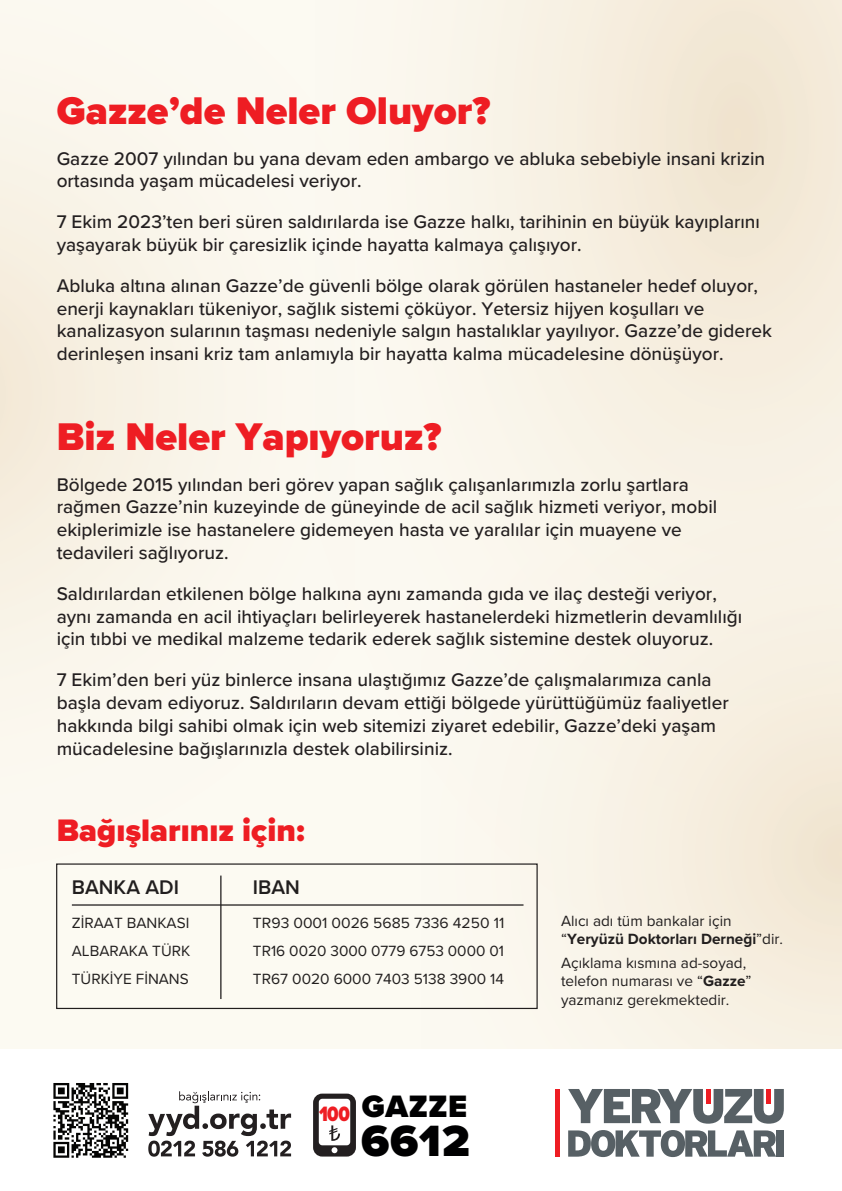
<style>
.page{position:relative;width:842px;height:1191px;background:#fcfaf2}
.page>*{position:absolute;margin:0;border:0;box-sizing:border-box;transform-origin:0 0}
.t1{font:900 45.4px "Proxima Nova";color:#000001}
.t2{font:900 40px "Proxima Nova";color:#ee1d23}
.t3{font:900 32.2px "Proxima Nova";color:#ee1d23}
.t4{font:900 32px "Proxima Nova";letter-spacing:.02em;color:#000001}
.t5{font:900 21.6px "Proxima Nova";color:#ee1d23;scale:.85 1}
.t6{font:600 20.4px "Proxima Nova";color:#211e1e}
.t7{font:500 19px/22.8px "Proxima Nova";color:#231f20}
.t8{font:15.4px/28.2px "Proxima Nova";color:#211e1e}
.s1{font-weight:700}
</style>
<div class="page">
<div style="left:316px;top:0;width:526px;height:1056px;background:linear-gradient(to right,#fcfbf3,#f1e5d1)"></div>
<div style="left:0;top:0;width:355px;height:932px;background:linear-gradient(to right,#f8f3e7,#fcfaf3)"></div>
<div style="left:421px;top:316px;width:421px;height:875px;background:#f8f2e7"></div>
<div style="left:56px;top:863px;width:482px;height:146px;border:1px solid #211e1e"></div>
<hr style="left:72px;top:904px;width:451px;height:1px;background:#211e1e">
<hr style="left:220px;top:875px;width:1px;height:124px;background:#211e1e">
<div style="left:0;top:1049px;width:842px;height:142px;background:#fff"></div>
<div style="left:555px;top:1089px;width:5px;height:67px;background:#ee1d23"></div>
<div style="left:776px;top:1130px;width:8px;height:26px;background:#576065"></div>
<svg style="left:568px;top:1130px;width:208px;height:27px"></svg>
<svg style="left:568px;top:1089px;width:216px;height:34px"></svg>
<svg style="left:148px;top:1091px;width:143px;height:65px"></svg>
<svg style="left:313px;top:1093px;width:43px;height:63px"></svg>
<svg style="left:53px;top:1083px;width:75px;height:74px"></svg>
<h2 class="t2" style="left:57px;top:80px;width:435px">Gazze’de Neler Oluyor?</h2>
<p class="t7" style="left:57px;top:146px;width:710px">Gazze 2007 yılından bu yana devam eden ambargo ve abluka sebebiyle insani krizin ortasında yaşam mücadelesi veriyor.</p>
<p class="t7" style="left:57px;top:210px;width:705px">7 Ekim 2023’ten beri süren saldırılarda ise Gazze halkı, tarihinin en büyük kayıplarını yaşayarak büyük bir çaresizlik içinde hayatta kalmaya çalışıyor.</p>
<p class="t7" style="left:57px;top:273px;width:717px">Abluka altına alınan Gazze’de güvenli bölge olarak görülen hastaneler hedef oluyor, enerji kaynakları tükeniyor, sağlık sistemi çöküyor. Yetersiz hijyen koşulları ve kanalizasyon sularının taşması nedeniyle salgın hastalıklar yayılıyor. Gazze’de giderek derinleşen insani kriz tam anlamıyla bir hayatta kalma mücadelesine dönüşüyor.</p>
<h2 class="t2" style="left:57px;top:406px;width:386px">Biz Neler Yapıyoruz?</h2>
<p class="t7" style="left:57px;top:472px;width:662px">Bölgede 2015 yılından beri görev yapan sağlık çalışanlarımızla zorlu şartlara rağmen Gazze’nin kuzeyinde de güneyinde de acil sağlık hizmeti veriyor, mobil ekiplerimizle ise hastanelere gidemeyen hasta ve yaralılar için muayene ve tedavileri sağlıyoruz.</p>
<p class="t7" style="left:57px;top:581px;width:687px">Saldırılardan etkilenen bölge halkına aynı zamanda gıda ve ilaç desteği veriyor, aynı zamanda en acil ihtiyaçları belirleyerek hastanelerdeki hizmetlerin devamlılığı için tıbbi ve medikal malzeme tedarik ederek sağlık sistemine destek oluyoruz.</p>
<p class="t7" style="left:57px;top:668px;width:673px">7 Ekim’den beri yüz binlerce insana ulaştığımız Gazze’de çalışmalarımıza canla başla devam ediyoruz. Saldırıların devam ettiği bölgede yürüttüğümüz faaliyetler hakkında bilgi sahibi olmak için web sitemizi ziyaret edebilir, Gazze’deki yaşam mücadelesine bağışlarınızla destek olabilirsiniz.</p>
<h3 class="t3" style="left:57px;top:806px;width:249px">Bağışlarınız için:</h3>
<p class="t6" style="left:72px;top:872px;width:109px">BANKA ADI</p>
<p class="t6" style="left:253px;top:872px;width:49px">IBAN</p>
<p class="t8" style="left:72px;top:908px;width:120px;text-align:justify">ZİRAAT BANKASI ALBARAKA TÜRK TÜRKİYE FİNANS</p>
<p class="t8" style="left:253px;top:908px;width:253px;text-align:justify">TR93 0001 0026 5685 7336 4250 11<br>TR16 0020 3000 0779 6753 0000 01<br>TR67 0020 6000 7403 5138 3900 14</p>
<p class="t5" style="left:319px;top:1097px;width:38px">100</p>
<h3 class="t4" style="left:362px;top:1082px;width:107px">GAZZE</h3>
<h1 class="t1" style="left:361px;top:1106px;width:110px">6612</h1>
<p class="t8" style="left:561px;top:910px;width:224px;line-height:18.4px">Alıcı adı tüm bankalar için “<span class="s1">Yeryüzü Doktorları Derneği</span>”dir.</p>
<p class="t8" style="left:561px;top:952px;width:192px;line-height:18.4px">Açıklama kısmına ad-soyad, telefon numarası ve “<span class="s1">Gazze</span>” yazmanız gerekmektedir.</p>
</div>
